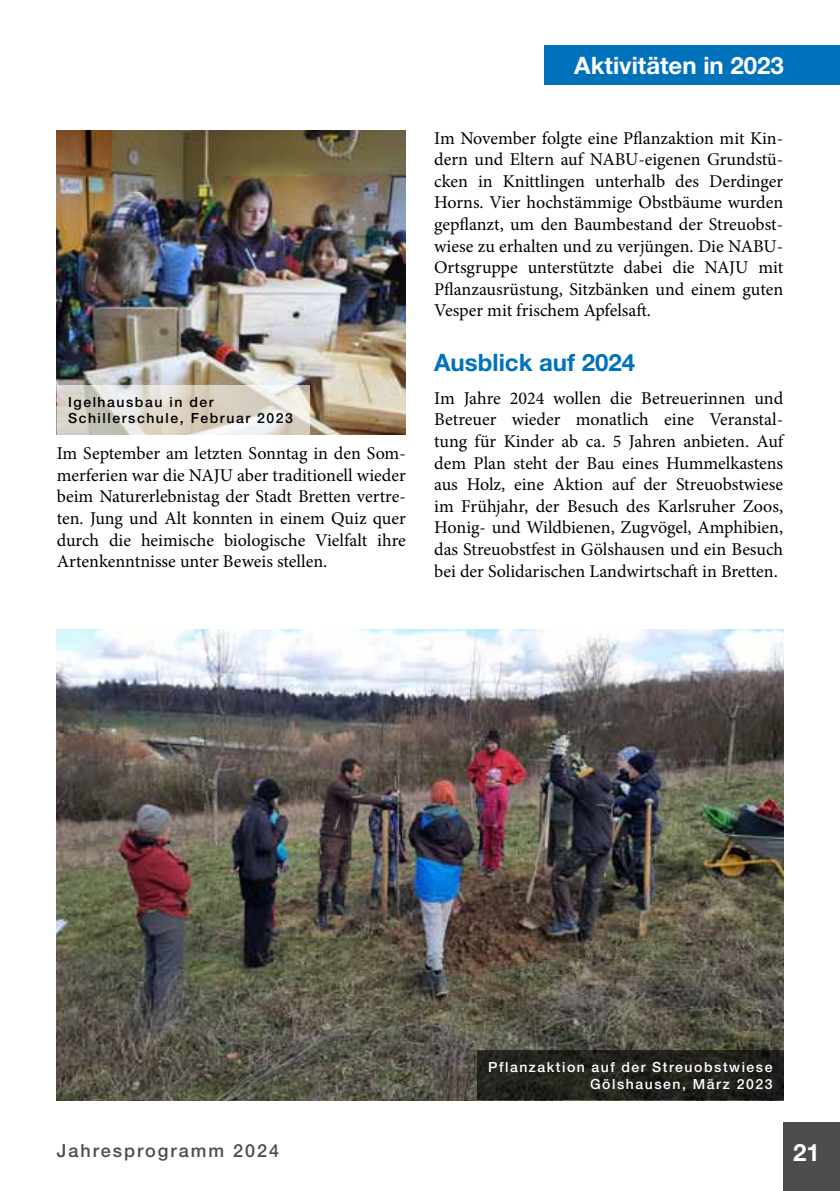
<style>
.page{position:relative;width:840px;height:1191px;background:#fff}
.page>*{position:absolute;margin:0;border:0;box-sizing:border-box;transform-origin:0 0}
.t1{font:700 24px "Helvetica Neue LT Std";color:#fff}
.t2{font:700 24px "Helvetica Neue LT Std";color:#0072bc}
.t3{font:18px/21.6px "Minion Pro";color:#000;text-align:justify}
.t4{font:500 18px "Helvetica Neue LT Std";letter-spacing:.11em;color:#4d4d4f}
.t5{font:500 14px/16.8px "Helvetica Neue LT Std";letter-spacing:.11em;color:#fff;text-align:right}
.t6{font:500 14px/16.8px "Helvetica Neue LT Std";letter-spacing:.11em;color:#000}
</style>
<div class="page">
<div style="left:783px;top:1123px;width:56px;height:68px;background:#4d4d4f"></div>
<div style="left:545px;top:45px;width:294px;height:40px;background:#0072bc"></div>
<img style="left:57px;top:130px;width:348px;height:305px">
<img style="left:57px;top:629px;width:725px;height:471px">
<hr style="left:0;top:495px;width:1px;height:106px;background:#000">
<svg style="left:57px;top:385px;width:252px;height:50px;background:#ddd8ce"></svg>
<svg style="left:476px;top:1050px;width:307px;height:50px;background:#22211c"></svg>
<p class="t6" style="left:68px;top:393px;width:226px">Igelhausbau in der<br>Schillerschule, Februar 2023</p>
<p class="t3" style="left:57px;top:443px;width:350px">Im September am letzten Sonntag in den Som&shy;merferien war die NAJU aber traditionell wieder beim Naturerlebnistag der Stadt Bretten vertre&shy;ten. Jung und Alt konnten in einem Quiz quer durch die heimische biologische Vielfalt ihre Artenkenntnisse unter Beweis stellen.</p>
<h1 class="t1" style="left:562px;top:50px;width:222px">Hier fehl noch was</h1>
<h1 class="t1" style="left:574px;top:50px;width:211px">Aktivitäten in 2023</h1>
<p class="t3" style="left:434px;top:127px;width:350px">Im November folgte eine Pflanzaktion mit Kin&shy;dern und Eltern auf NABU-eigenen Grundstü&shy;cken in Knittlingen unterhalb des Derdinger Horns. Vier hochstämmige Obstbäume wurden gepflanzt, um den Baumbestand der Streuobst&shy;wiese zu erhalten und zu verjüngen. Die NABU-Ortsgruppe unterstützte dabei die NAJU mit Pflanzausrüstung, Sitzbänken und einem guten Vesper mit frischem Apfelsaft.</p>
<h1 class="t2" style="left:434px;top:347px;width:202px">Ausblick auf 2024</h1>
<p class="t3" style="left:434px;top:387px;width:350px">Im Jahre 2024 wollen die Betreuerinnen und Betreuer wieder monatlich eine Veranstal&shy;tung für Kinder ab ca. 5 Jahren anbieten. Auf dem Plan steht der Bau eines Hummelkastens aus Holz, eine Aktion auf der Streuobstwiese im Frühjahr, der Besuch des Karlsruher Zoos, Honig- und Wildbienen, Zugvögel, Amphibien, das Streuobstfest in Gölshausen und ein Besuch bei der Solidarischen Landwirtschaft in Bretten.</p>
<p class="t4" style="left:57px;top:1139px;width:224px">Jahresprogramm 2024</p>
<p class="t5" style="left:488px;top:1058px;width:285px">Pflanzaktion auf der Streuobstwiese<br>Gölshausen, März 2023</p>
<h1 class="t1" style="left:792px;top:1138px;width:28px">21</h1>
</div>
